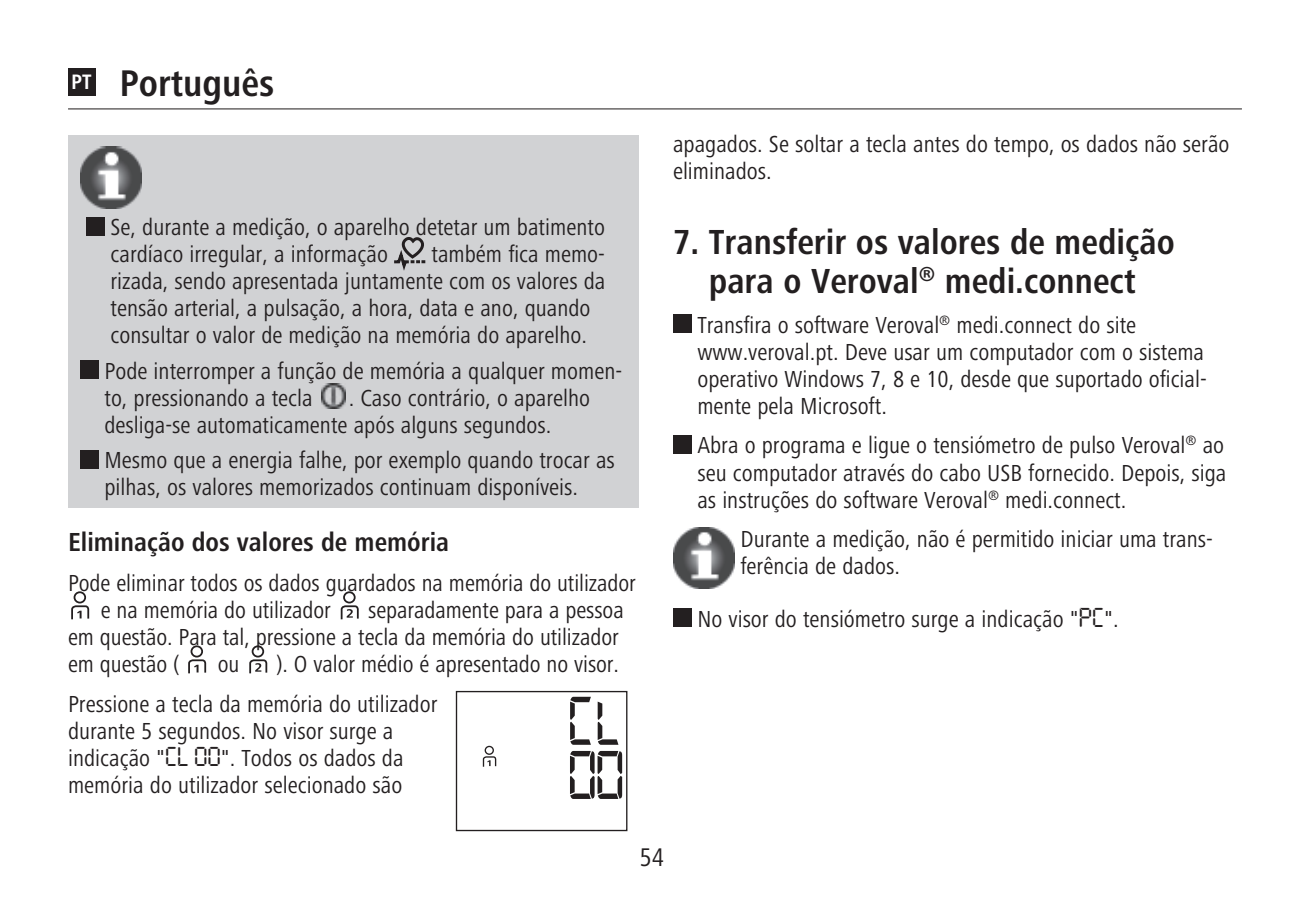
<style>
.page{position:relative;width:1310px;height:902px;background:#fff}
.page>*{position:absolute;margin:0;border:0;box-sizing:border-box;transform-origin:0 0}
.t1{font:700 condensed 38.4px "Frutiger Next LTW1 G";color:#231f20}
.t2{font:700 condensed 36px/39px "Frutiger Next LTW1 G";color:#231f20;text-align:center}
.t3{font:700 condensed 27px "Frutiger Next LTW1 G";color:#231f20}
.t4{font:condensed 26.4px "Frutiger Next LTW1 G";color:#231f20}
.t5{font:condensed 24px/27px "Frutiger Next LTW1 G";color:#231f20}
.s1{font-family:"Digital ICG";font-stretch:normal}
</style>
<div class="page">
<hr style="left:68px;top:108px;width:1174px;height:1px;background:#231f20">
<div style="left:68px;top:68px;width:27px;height:27px;background:#231f20"></div>
<div style="left:68px;top:135px;width:570px;height:372px;background:#d1d2d4"></div>
<img style="left:80px;top:147px;width:61px;height:61px">
<div style="left:86px;top:217px;width:18px;height:18px;background:#231f20"></div>
<svg style="left:394px;top:237px;width:32px;height:34px"></svg>
<div style="left:80px;top:360px;width:18px;height:19px;background:#231f20"></div>
<img style="left:321px;top:384px;width:24px;height:24px">
<svg style="left:325px;top:383px;width:17px;height:1px"></svg>
<div style="left:80px;top:450px;width:18px;height:18px;background:#231f20"></div>
<div style="left:74px;top:591px;width:12px;height:12px;border:2px solid #231f20;border-radius:50%"></div>
<svg style="left:71px;top:605px;width:19px;height:15px"></svg>
<div style="left:343px;top:591px;width:13px;height:12px;border:2px solid #231f20;border-radius:50%"></div>
<svg style="left:340px;top:605px;width:19px;height:15px"></svg>
<div style="left:191px;top:645px;width:12px;height:12px;border:2px solid #231f20;border-radius:50%"></div>
<svg style="left:188px;top:659px;width:19px;height:15px"></svg>
<div style="left:252px;top:645px;width:12px;height:12px;border:2px solid #231f20;border-radius:50%"></div>
<svg style="left:249px;top:659px;width:19px;height:15px"></svg>
<div style="left:673px;top:314px;width:18px;height:18px;background:#231f20"></div>
<div style="left:673px;top:435px;width:18px;height:18px;background:#231f20"></div>
<img style="left:673px;top:527px;width:61px;height:61px">
<div style="left:673px;top:608px;width:18px;height:18px;background:#231f20"></div>
<svg style="left:570px;top:750px;width:52px;height:49px"></svg>
<svg style="left:570px;top:696px;width:21px;height:48px"></svg>
<svg style="left:597px;top:701px;width:21px;height:43px"></svg>
<div style="left:456px;top:690px;width:171px;height:141px;border:1px solid #231f20"></div>
<div style="left:484px;top:745px;width:10px;height:9px;border:1px solid #231f20;border-radius:50%"></div>
<svg style="left:482px;top:756px;width:15px;height:11px"></svg>
<h1 class="t1" style="left:71px;top:61px;width:205px"><sup>PT</sup> Português</h1>
<p class="t5" style="left:111px;top:214px;width:496px">Se, durante a medição, o aparelho detetar um batimento cardíaco irregular, a informação</p>
<p class="t5" style="left:111px;top:241px;width:496px;text-indent:321px">também fica memo&shy;rizada, sendo apresentada juntamente com os valores da tensão arterial, a pulsação, a hora, data e ano, quando consultar o valor de medição na memória do aparelho.</p>
<p class="t5" style="left:104px;top:357px;width:519px">Pode interromper a função de memória a qualquer momen&shy;to, pressionando a tecla</p>
<p class="t5" style="left:104px;top:384px;width:487px;text-indent:244px">. Caso contrário, o aparelho desliga-se automaticamente após alguns segundos.</p>
<p class="t5" style="left:104px;top:447px;width:512px">Mesmo que a energia falhe, por exemplo quando trocar as pilhas, os valores memorizados continuam disponíveis.</p>
<p class="t3" style="left:68px;top:526px;width:383px">Eliminação dos valores de memória</p>
<p class="t5" style="left:101px;top:569px;width:537px;text-indent:-33px">Pode eliminar todos os dados guardados na memória do utilizador e na memória do utilizador</p>
<p class="t5" style="left:68px;top:596px;width:557px;text-indent:300px">separadamente para a pessoa em questão. Para tal, pressione a tecla da memória do utilizador em questão (</p>
<p class="t5" style="left:68px;top:643px;width:552px;line-height:39.9px;text-indent:209px">). O valor médio é apresentado no visor.<br>Pressione a tecla da memória do utilizador</p>
<p class="t5" style="left:68px;top:717px;width:337px">durante 5 segundos. No visor surge a indicação "<span class="s1">CL 00</span>". Todos os dados da memória do utilizador selecionado são</p>
<p class="t5" style="left:218px;top:650px;width:23px">ou</p>
<p class="t5" style="left:673px;top:131px;width:558px">apagados. Se soltar a tecla antes do tempo, os dados não serão eliminados.</p>
<h2 class="t2" style="left:673px;top:222px;width:503px">7. Transferir os valores de medição para o Veroval<sup>®</sup> medi.connect</h2>
<p class="t5" style="left:697px;top:311px;width:511px">Transfira o software Veroval<sup>®</sup> medi.connect do site www.veroval.pt. Deve usar um computador com o sistema operativo Windows 7, 8 e 10, desde que suportado oficial&shy;mente pela Microsoft.</p>
<p class="t5" style="left:697px;top:432px;width:530px;text-align:justify">Abra o programa e ligue o tensiómetro de pulso Veroval<sup>®</sup> ao seu computador através do cabo USB fornecido. Depois, siga as instruções do software Veroval<sup>®</sup> medi.connect.</p>
<p class="t5" style="left:740px;top:525px;width:474px">Durante a medição, não é permitido iniciar uma trans&shy;ferência de dados.</p>
<p class="t5" style="left:697px;top:605px;width:423px">No visor do tensiómetro surge a indicação "<span class="s1">PC</span>".</p>
<p class="t4" style="left:639px;top:841px;width:26px">54</p>
</div>
